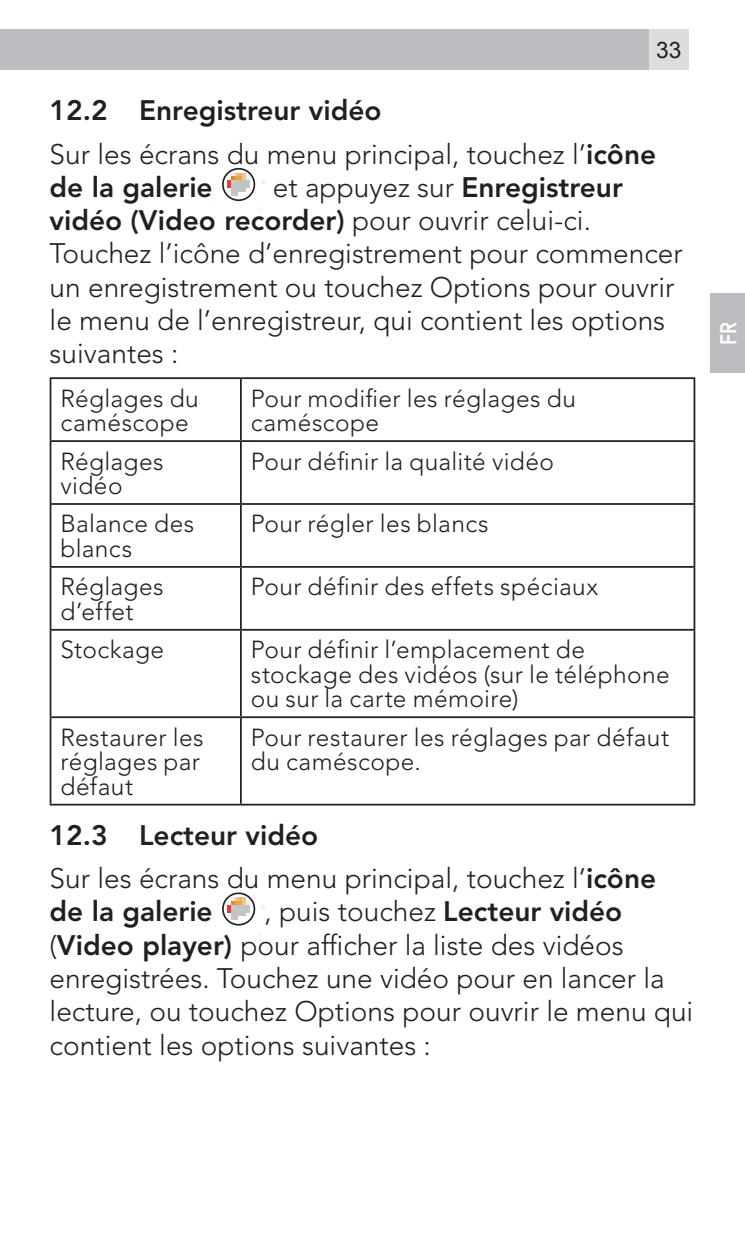
<style>
.page{position:relative;width:745px;height:1241px;background:#fff}
.page>*{position:absolute;margin:0;border:0;box-sizing:border-box;transform-origin:0 0}
.t1{font:300 28px/33.2px "Avenir LT Std";color:#231f20}
.t2{font:800 28px "Avenir LT Std";color:#231f20}
.t3{font:300 24.5px/24.5px "Avenir LT Std";letter-spacing:.015em;color:#231f20}
.t4{font:22.75px "Arial";color:#231f20}
.t5{font:800 22.75px "Avenir LT Std";color:#fff;scale:.83 1}
.s1{font-weight:800}
</style>
<div class="page">
<div style="left:0;top:29px;width:688px;height:41px;background:#bcbdc0"></div>
<div style="left:648px;top:29px;width:40px;height:41px;background:#dcdddf"></div>
<img style="left:222px;top:167px;width:42px;height:35px">
<div style="left:222px;top:168px;width:33px;height:33px;border:2px solid #241f21;border-radius:50%"></div>
<hr style="left:50px;top:377px;width:191px;height:2px;background:#231f20">
<hr style="left:50px;top:379px;width:1px;height:61px;background:#231f20">
<hr style="left:241px;top:377px;width:453px;height:2px;background:#231f20">
<hr style="left:240px;top:379px;width:1px;height:61px;background:#231f20">
<hr style="left:693px;top:379px;width:1px;height:61px;background:#231f20">
<hr style="left:50px;top:440px;width:191px;height:2px;background:#231f20">
<hr style="left:50px;top:442px;width:1px;height:61px;background:#231f20">
<hr style="left:241px;top:440px;width:453px;height:2px;background:#231f20">
<hr style="left:240px;top:442px;width:1px;height:61px;background:#231f20">
<hr style="left:693px;top:442px;width:1px;height:61px;background:#231f20">
<hr style="left:50px;top:503px;width:191px;height:2px;background:#231f20">
<hr style="left:50px;top:505px;width:1px;height:61px;background:#231f20">
<hr style="left:241px;top:503px;width:453px;height:2px;background:#231f20">
<hr style="left:240px;top:505px;width:1px;height:61px;background:#231f20">
<hr style="left:693px;top:505px;width:1px;height:61px;background:#231f20">
<hr style="left:50px;top:566px;width:191px;height:1px;background:#231f20">
<hr style="left:50px;top:567px;width:1px;height:62px;background:#231f20">
<hr style="left:241px;top:566px;width:453px;height:1px;background:#231f20">
<hr style="left:240px;top:567px;width:1px;height:62px;background:#231f20">
<hr style="left:693px;top:567px;width:1px;height:62px;background:#231f20">
<hr style="left:50px;top:629px;width:191px;height:1px;background:#231f20">
<hr style="left:50px;top:630px;width:1px;height:86px;background:#231f20">
<hr style="left:241px;top:629px;width:453px;height:1px;background:#231f20">
<hr style="left:240px;top:630px;width:1px;height:86px;background:#231f20">
<hr style="left:693px;top:630px;width:1px;height:86px;background:#231f20">
<hr style="left:50px;top:716px;width:191px;height:2px;background:#231f20">
<hr style="left:50px;top:718px;width:1px;height:85px;background:#231f20">
<hr style="left:241px;top:716px;width:453px;height:2px;background:#231f20">
<hr style="left:240px;top:718px;width:1px;height:85px;background:#231f20">
<hr style="left:693px;top:718px;width:1px;height:85px;background:#231f20">
<hr style="left:50px;top:803px;width:191px;height:2px;background:#231f20">
<hr style="left:241px;top:803px;width:453px;height:2px;background:#231f20">
<img style="left:222px;top:893px;width:42px;height:33px">
<div style="left:222px;top:892px;width:33px;height:33px;border:2px solid #241f21;border-radius:50%"></div>
<div style="left:709px;top:293px;width:35px;height:80px;background:#bcbdc0"></div>
<p class="t4" style="left:655px;top:36px;width:27px">33</p>
<p class="t1" style="left:50px;top:89px;width:607px;line-height:43.1px"><span class="s1">12.2 Enregistreur vidéo<br></span>Sur les écrans du menu principal, touchez l’<span class="s1">icône</span></p>
<p class="t2" style="left:50px;top:172px;width:164px">de la galerie</p>
<p class="t1" style="left:50px;top:171px;width:634px;text-indent:223px">et appuyez sur <span class="s1">Enregistreur vidéo (Video recorder)</span> pour ouvrir celui-ci.<br>Touchez l’icône d’enregistrement pour commencer un enregistrement ou touchez Options pour ouvrir le menu de l’enregistreur, qui contient les options suivantes :</p>
<p class="t3" style="left:60px;top:386px;width:140px">Réglages du caméscope</p>
<p class="t3" style="left:251px;top:386px;width:326px">Pour modifier les réglages du caméscope</p>
<p class="t3" style="left:60px;top:449px;width:105px">Réglages vidéo</p>
<p class="t3" style="left:251px;top:449px;width:304px">Pour définir la qualité vidéo</p>
<p class="t3" style="left:60px;top:511px;width:135px">Balance des blancs</p>
<p class="t3" style="left:251px;top:511px;width:239px">Pour régler les blancs</p>
<p class="t3" style="left:60px;top:574px;width:105px">Réglages d’effet</p>
<p class="t3" style="left:251px;top:574px;width:348px">Pour définir des effets spéciaux</p>
<p class="t3" style="left:60px;top:637px;width:105px">Stockage</p>
<p class="t3" style="left:251px;top:637px;width:420px">Pour définir l’emplacement de stockage des vidéos (sur le téléphone ou sur la carte mémoire)</p>
<p class="t3" style="left:60px;top:725px;width:145px">Restaurer les réglages par défaut</p>
<p class="t3" style="left:251px;top:725px;width:419px">Pour restaurer les réglages par défaut du caméscope.</p>
<p class="t1" style="left:50px;top:813px;width:607px;line-height:43.1px"><span class="s1">12.3 Lecteur vidéo<br></span>Sur les écrans du menu principal, touchez l’<span class="s1">icône</span></p>
<p class="t2" style="left:50px;top:896px;width:164px">de la galerie</p>
<p class="t1" style="left:50px;top:895px;width:644px;text-indent:215px">, puis touchez <span class="s1">Lecteur vidéo </span>(<span class="s1">Video player)</span> pour afficher la liste des vidéos enregistrées. Touchez une vidéo pour en lancer la lecture, ou touchez Options pour ouvrir le menu qui contient les options suivantes :</p>
<p class="t5" style="left:715px;top:344px;width:29px;rotate:-90deg">FR</p>
</div>
